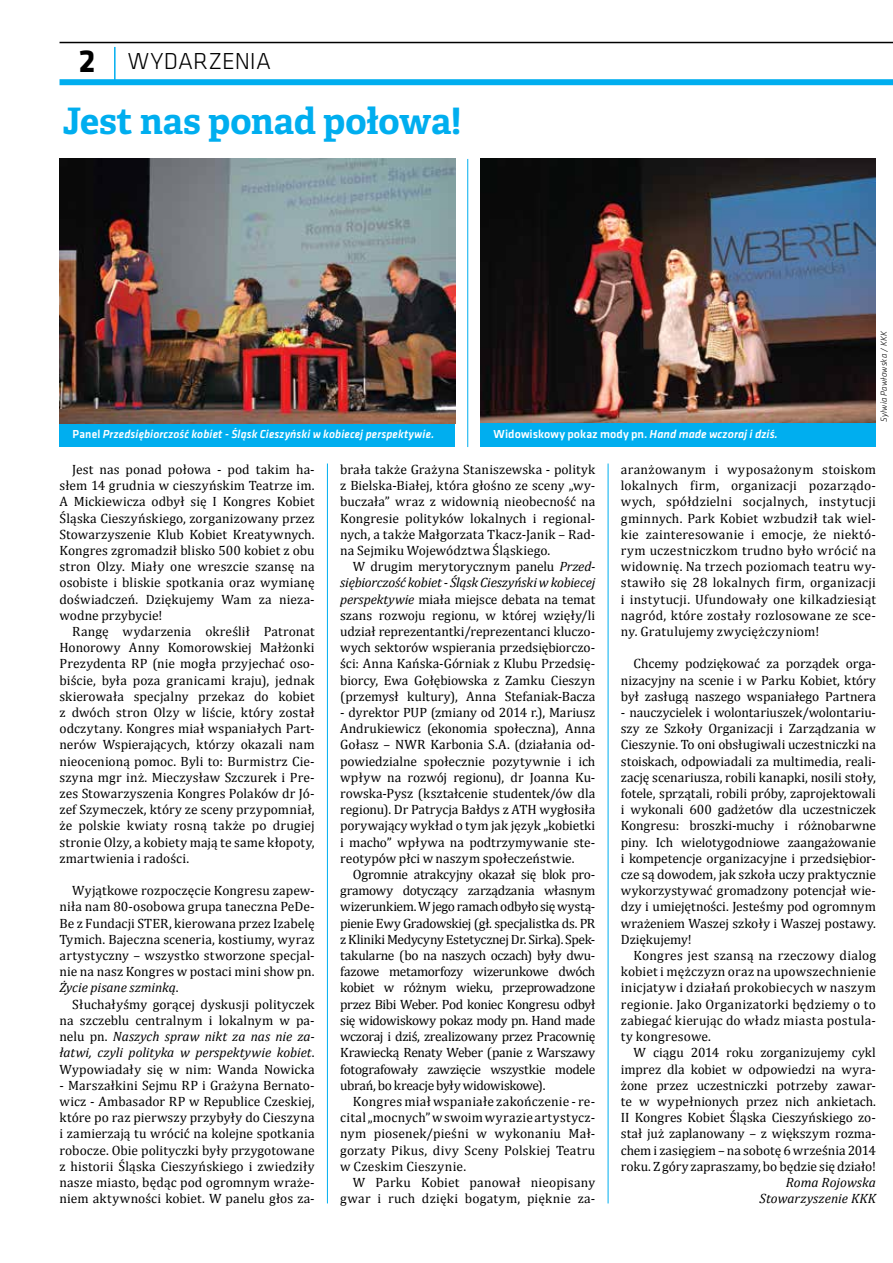
<style>
.page{position:relative;width:893px;height:1263px;background:#fff}
.page>*{position:absolute;margin:0;border:0;box-sizing:border-box;transform-origin:0 0}
.t1{font:700 36.45px "Adelle Basic";letter-spacing:-.005em;color:#00aeef}
.t2{font:300 24px "Klavika";letter-spacing:.005em;color:#000}
.t3{font:13.5px/16.2px "Cambria";letter-spacing:.005em;color:#000;text-align:justify}
.t4{font:italic 13.5px/16.2px "Cambria";letter-spacing:.005em;color:#000;text-align:right}
.t5{font:italic 500 12px "Klavika";letter-spacing:.015em;color:#fff;scale:.96 1}
.t6{font:500 12px "Klavika";letter-spacing:.005em;color:#fff}
.t7{font:italic 300 9px "Klavika";letter-spacing:.015em;color:#000}
.s1{font-weight:700;font-size:33px}
.s2{font-style:normal}
.s3{font-style:italic}
</style>
<div class="page">
<hr style="left:114px;top:47px;width:2px;height:35px;background:#00aeef">
<div style="left:60px;top:79px;width:833px;height:6px;background:#00aeef"></div>
<hr style="left:60px;top:42px;width:833px;height:1px;background:#000">
<div style="left:60px;top:424px;width:395px;height:23px;background:#00aeef"></div>
<img style="left:60px;top:159px;width:395px;height:265px">
<img style="left:480px;top:159px;width:396px;height:265px">
<div style="left:480px;top:424px;width:396px;height:23px;background:#00aeef"></div>
<hr style="left:327px;top:463px;width:1px;height:740px;background:#00aeef">
<hr style="left:608px;top:463px;width:1px;height:740px;background:#00aeef">
<hr style="left:467px;top:159px;width:1px;height:288px;background:#00aeef">
<h2 class="t2" style="left:79px;top:46px;width:194px"><span class="s1">2</span> WYDARZENIA</h2>
<h1 class="t1" style="left:62px;top:98px;width:400px">Jest nas ponad połowa!</h1>
<p class="t5" style="left:73px;top:426px;width:378px"><span class="s2">Panel</span> Przedsiębiorczość kobiet - Śląsk Cieszyński w kobiecej perspektywie.</p>
<p class="t6" style="left:494px;top:426px;width:286px">Widowiskowy pokaz mody pn. <span class="s3">Hand made wczoraj i dziś.</span></p>
<p class="t7" style="left:878px;top:421px;width:92px;rotate:-90deg">Sylwia Pawłowska / KKK</p>
<p class="t3" style="left:60px;top:461px;width:257px;text-indent:13px">Jest nas ponad połowa - pod takim ha&shy;słem 14 grudnia w cieszyńskim Teatrze im.<br>A Mickiewicza odbył się I Kongres Kobiet Śląska Cieszyńskiego, zorganizowany przez Stowarzyszenie Klub Kobiet Kreatywnych.<br>Kongres zgromadził blisko 500 kobiet z obu stron Olzy. Miały one wreszcie szansę na osobiste i bliskie spotkania oraz wymianę doświadczeń. Dziękujemy Wam za nieza&shy;wodne przybycie!</p>
<p class="t3" style="left:60px;top:623px;width:257px;text-indent:13px">Rangę wydarzenia określił Patronat Honorowy Anny Komorowskiej Małżonki Prezydenta RP (nie mogła przyjechać oso&shy;biście, była poza granicami kraju), jednak skierowała specjalny przekaz do kobiet z dwóch stron Olzy w liście, który został odczytany. Kongres miał wspaniałych Part&shy;nerów Wspierających, którzy okazali nam nieocenioną pomoc. Byli to: Burmistrz Cie&shy;szyna mgr inż. Mieczysław Szczurek i Pre&shy;zes Stowarzyszenia Kongres Polaków dr Jó&shy;zef Szymeczek, który ze sceny przypomniał, że polskie kwiaty rosną także po drugiej stronie Olzy, a kobiety mają te same kłopoty, zmartwienia i radości.</p>
<p class="t3" style="left:60px;top:882px;width:257px;text-indent:13px">Wyjątkowe rozpoczęcie Kongresu zapew&shy;niła nam 80-osobowa grupa taneczna PeDe-Be z Fundacji STER, kierowana przez Izabelę Tymich. Bajeczna sceneria, kostiumy, wyraz artystyczny – wszystko stworzone specjal&shy;nie na nasz Kongres w postaci mini show pn.<br><span class="s3">Życie pisane szminką</span>.</p>
<p class="t3" style="left:60px;top:996px;width:257px;text-indent:13px">Słuchałyśmy gorącej dyskusji polityczek na szczeblu centralnym i lokalnym w pa&shy;nelu pn. <span class="s3">Naszych spraw nikt za nas nie za&shy;łatwi, czyli polityka w perspektywie kobiet</span>.<br>Wypowiadały się w nim: Wanda Nowicka</p>
<p class="t3" style="left:60px;top:1077px;width:257px">- Marszałkini Sejmu RP i Grażyna Bernato&shy;wicz - Ambasador RP w Republice Czeskiej, które po raz pierwszy przybyły do Cieszyna i zamierzają tu wrócić na kolejne spotkania robocze. Obie polityczki były przygotowane z historii Śląska Cieszyńskiego i zwiedziły nasze miasto, będąc pod ogromnym wraże&shy;niem aktywności kobiet. W panelu głos za-</p>
<p class="t3" style="left:340px;top:461px;width:257px">brała także Grażyna Staniszewska - polityk z Bielska-Białej, która głośno ze sceny „wy&shy;buczała” wraz z widownią nieobecność na Kongresie polityków lokalnych i regional&shy;nych, a także Małgorzata Tkacz-Janik – Rad&shy;na Sejmiku Województwa Śląskiego.</p>
<p class="t3" style="left:340px;top:558px;width:257px;text-indent:13px">W drugim merytorycznym panelu <span class="s3">Przed&shy;siębiorczość kobiet - Śląsk Cieszyński w kobiecej perspektywie</span> miała miejsce debata na temat szans rozwoju regionu, w której wzięły/li udział reprezentantki/reprezentanci kluczo&shy;wych sektorów wspierania przedsiębiorczo&shy;ści: Anna Kańska-Górniak z Klubu Przedsię&shy;biorcy, Ewa Gołębiowska z Zamku Cieszyn (przemysł kultury), Anna Stefaniak-Bacza</p>
<p class="t3" style="left:340px;top:704px;width:257px">- dyrektor PUP (zmiany od 2014 r.), Mariusz Andrukiewicz (ekonomia społeczna), Anna Gołasz – NWR Karbonia S.A. (działania od&shy;powiedzialne społecznie pozytywnie i ich wpływ na rozwój regionu), dr Joanna Ku&shy;rowska-Pysz (kształcenie studentek/ów dla regionu). Dr Patrycja Bałdys z ATH wygłosiła porywający wykład o tym jak język „kobietki i macho” wpływa na podtrzymywanie ste&shy;reotypów płci w naszym społeczeństwie.</p>
<p class="t3" style="left:340px;top:866px;width:257px;text-indent:13px">Ogromnie atrakcyjny okazał się blok pro&shy;gramowy dotyczący zarządzania własnym wizerunkiem. W jego ramach odbyło się wystą&shy;pienie Ewy Gradowskiej (gł. specjalistka ds. PR z Kliniki Medycyny Estetycznej Dr. Sirka). Spek&shy;takularne (bo na naszych oczach) były dwu&shy;fazowe metamorfozy wizerunkowe dwóch kobiet w różnym wieku, przeprowadzone przez Bibi Weber. Pod koniec Kongresu odbył się widowiskowy pokaz mody pn. Hand made wczoraj i dziś, zrealizowany przez Pracownię Krawiecką Renaty Weber (panie z Warszawy fotografowały zawzięcie wszystkie modele ubrań, bo kreacje były widowiskowe).</p>
<p class="t3" style="left:340px;top:1093px;width:257px;text-indent:13px">Kongres miał wspaniałe zakończenie - re&shy;cital „mocnych” w swoim wyrazie artystycz&shy;nym piosenek/pieśni w wykonaniu Mał&shy;gorzaty Pikus, divy Sceny Polskiej Teatru w Czeskim Cieszynie.</p>
<p class="t3" style="left:340px;top:1174px;width:257px;text-align:right">W Parku Kobiet panował nieopisany gwar i ruch dzięki bogatym, pięknie za-</p>
<p class="t3" style="left:621px;top:461px;width:257px">aranżowanym i wyposażonym stoiskom lokalnych firm, organizacji pozarządo&shy;wych, spółdzielni socjalnych, instytucji gminnych. Park Kobiet wzbudził tak wiel&shy;kie zainteresowanie i emocje, że niektó&shy;rym uczestniczkom trudno było wrócić na widownię. Na trzech poziomach teatru wy&shy;stawiło się 28 lokalnych firm, organizacji i instytucji. Ufundowały one kilkadziesiąt nagród, które zostały rozlosowane ze sce&shy;ny. Gratulujemy zwyciężczyniom!</p>
<p class="t3" style="left:621px;top:656px;width:257px;text-indent:13px">Chcemy podziękować za porządek orga&shy;nizacyjny na scenie i w Parku Kobiet, który był zasługą naszego wspaniałego Partnera</p>
<p class="t3" style="left:621px;top:704px;width:257px">- nauczycielek i wolontariuszek/wolontariu&shy;szy ze Szkoły Organizacji i Zarządzania w Cieszynie. To oni obsługiwali uczestniczki na stoiskach, odpowiadali za multimedia, reali&shy;zację scenariusza, robili kanapki, nosili stoły, fotele, sprzątali, robili próby, zaprojektowali i wykonali 600 gadżetów dla uczestniczek Kongresu: broszki-muchy i różnobarwne piny. Ich wielotygodniowe zaangażowanie i kompetencje organizacyjne i przedsiębior&shy;cze są dowodem, jak szkoła uczy praktycznie wykorzystywać gromadzony potencjał wie&shy;dzy i umiejętności. Jesteśmy pod ogromnym wrażeniem Waszej szkoły i Waszej postawy.<br>Dziękujemy!</p>
<p class="t3" style="left:621px;top:947px;width:257px;text-indent:13px">Kongres jest szansą na rzeczowy dialog kobiet i mężczyzn oraz na upowszechnienie inicjatyw i działań prokobiecych w naszym regionie. Jako Organizatorki będziemy o to zabiegać kierując do władz miasta postula&shy;ty kongresowe.</p>
<p class="t3" style="left:621px;top:1044px;width:257px;text-indent:13px">W ciągu 2014 roku zorganizujemy cykl imprez dla kobiet w odpowiedzi na wyra&shy;żone przez uczestniczki potrzeby zawar&shy;te w wypełnionych przez nich ankietach.<br>II Kongres Kobiet Śląska Cieszyńskiego zo&shy;stał już zaplanowany – z większym rozma&shy;chem i zasięgiem – na sobotę 6 września 2014 roku. Z góry zapraszamy, bo będzie się działo!</p>
<p class="t4" style="left:759px;top:1174px;width:118px">Roma Rojowska<br>Stowarzyszenie KKK</p>
</div>
